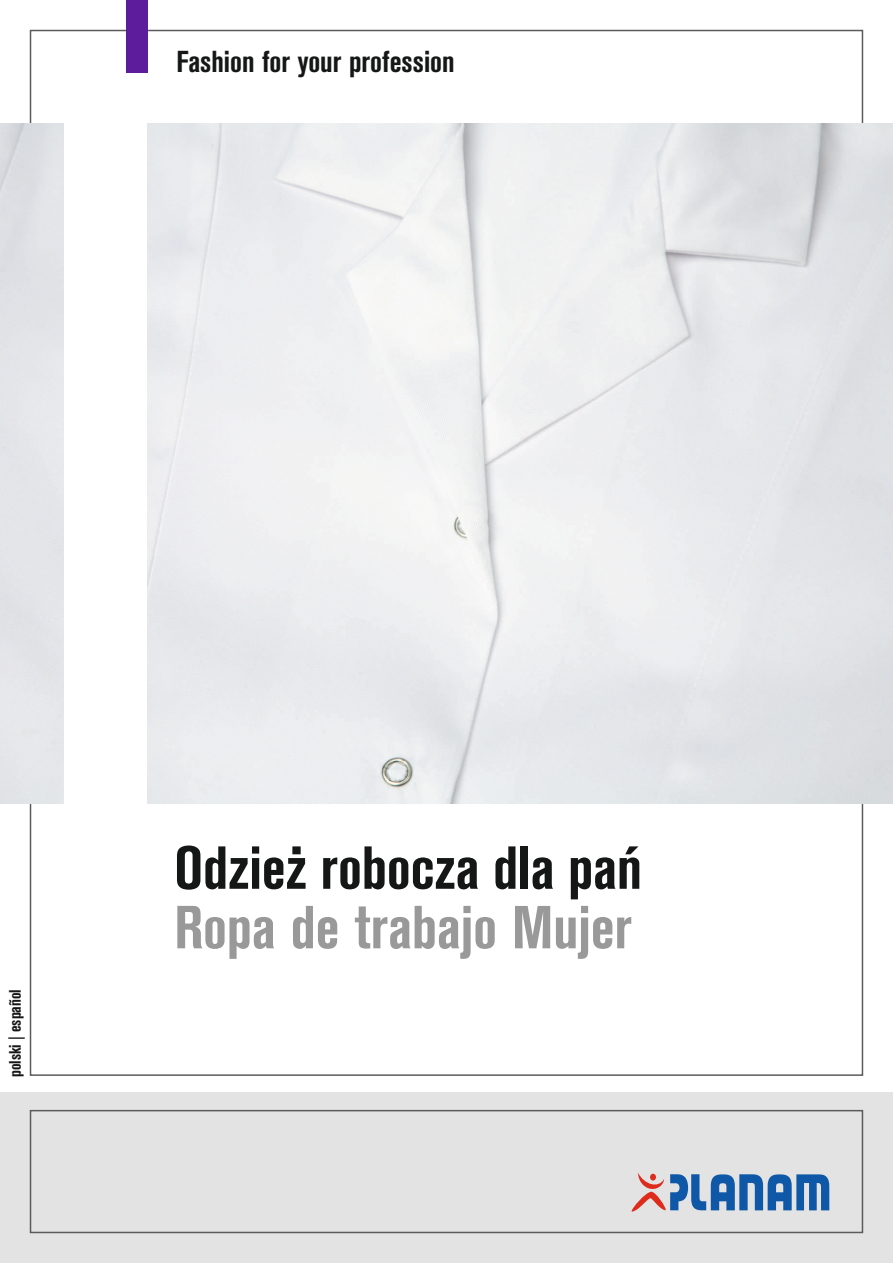
<style>
.page{position:relative;width:893px;height:1263px;background:#fff}
.page>*{position:absolute;margin:0;border:0;box-sizing:border-box;transform-origin:0 0}
.t1{font:700 condensed 60px "Akzidenz Grotesk CE";color:#151616}
.t2{font:700 condensed 60px "Akzidenz Grotesk BE";color:#999}
.t3{font:700 condensed 30px "Akzidenz Grotesk BE";color:#151616}
.t4{font:700 condensed 16.5px "Akzidenz Grotesk BE";color:#151616}
</style>
<div class="page">
<div style="left:0;top:1093px;width:893px;height:170px;background:#e3e3e3"></div>
<svg style="left:631px;top:1173px;width:198px;height:39px"></svg>
<div style="left:30px;top:1110px;width:833px;height:123px;border:2px solid #5b5b5b"></div>
<div style="left:126px;top:0;width:22px;height:72px;background:#5c1c9c"></div>
<img style="left:148px;top:123px;width:745px;height:681px">
<div style="left:0;top:123px;width:64px;height:681px;background:#e2e4e9"></div>
<p class="t3" style="left:176px;top:45px;width:280px">Fashion for your profession</p>
<p class="t4" style="left:6px;top:1077px;width:90px;rotate:-90deg">polski | español</p>
<h1 class="t1" style="left:174px;top:834px;width:469px">Odzież robocza dla pań</h1>
<h1 class="t2" style="left:174px;top:893px;width:459px">Ropa de trabajo Mujer</h1>
</div>
